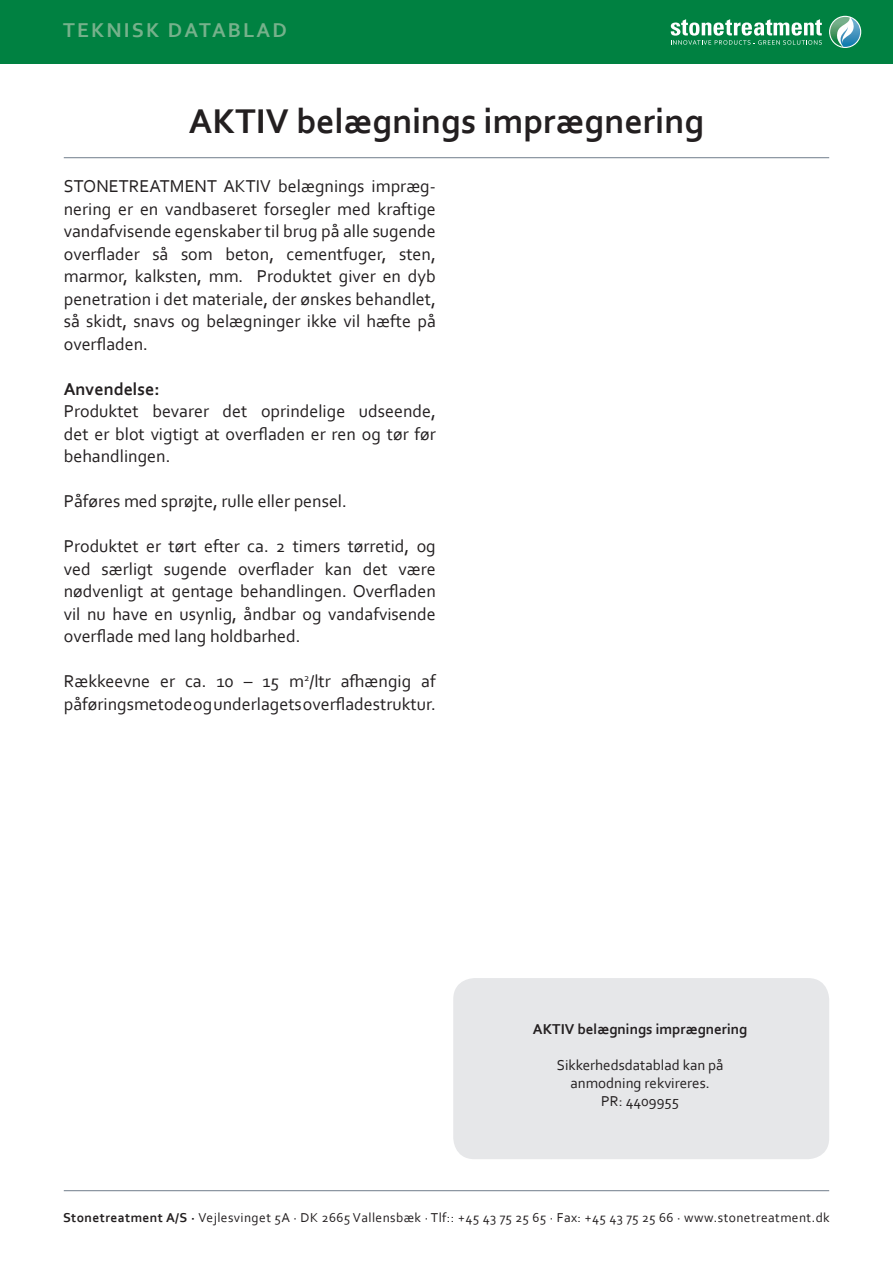
<style>
.page{position:relative;width:893px;height:1263px;background:#fff}
.page>*{position:absolute;margin:0;border:0;box-sizing:border-box;transform-origin:0 0}
.t1{font:700 36px "Corbel";color:#231f20}
.t2{font:700 21px "Corbel";letter-spacing:.1em;color:#76b18b}
.t3{font:18px/22.5px "Corbel";color:#231f20;text-align:justify}
.t4{font:700 18px "Corbel";color:#231f20}
.t5{font:15px "Corbel";color:#231f20}
.t6{font:700 15px "Corbel";color:#231f20}
.t7{font:13.5px "Corbel";letter-spacing:.03em;color:#231f20}
.s1{font-weight:700}
</style>
<div class="page">
<div style="left:0;top:0;width:893px;height:64px;background:#008141"></div>
<hr style="left:64px;top:157px;width:765px;height:1px;background:#717d8b">
<div style="left:453px;top:978px;width:376px;height:181px;background:#e6e7e9;border-radius:21px"></div>
<svg style="left:829px;top:16px;width:32px;height:32px"></svg>
<svg style="left:671px;top:19px;width:151px;height:26px"></svg>
<svg style="left:830px;top:17px;width:30px;height:30px"></svg>
<hr style="left:64px;top:1190px;width:765px;height:1px;background:#717d8b">
<p class="t2" style="left:63px;top:17px;width:225px">TEKNISK DATABLAD</p>
<p class="t1" style="left:189px;top:99px;width:517px">AKTIV belægnings imprægnering</p>
<p class="t3" style="left:64px;top:175px;width:374px">STONETREATMENT AKTIV belægnings impræg&shy;nering er en vandbaseret forsegler med kraftige vandafvisende egenskaber til brug på alle sugende overflader så som beton, cementfuger, sten, marmor, kalksten, mm. Produktet giver en dyb penetration i det materiale, der ønskes behandlet, så skidt, snavs og belægninger ikke vil hæfte på overfladen.</p>
<p class="t4" style="left:64px;top:378px;width:97px">Anvendelse:</p>
<p class="t3" style="left:64px;top:400px;width:374px">Produktet bevarer det oprindelige udseende, det er blot vigtigt at overfladen er ren og tør før behandlingen.</p>
<p class="t3" style="left:64px;top:490px;width:285px">Påføres med sprøjte, rulle eller pensel.</p>
<p class="t3" style="left:64px;top:535px;width:374px">Produktet er tørt efter ca. 2 timers tørretid, og ved særligt sugende overflader kan det være nødvenligt at gentage behandlingen. Overfladen vil nu have en usynlig, åndbar og vandafvisende overflade med lang holdbarhed.</p>
<p class="t3" style="left:64px;top:670px;width:374px">Rækkeevne er ca. 10 – 15 m<sup>2</sup>/ltr afhængig af påføringsmetode og underlagets overfladestruktur.</p>
<p class="t6" style="left:533px;top:1020px;width:216px">AKTIV belægnings imprægnering</p>
<p class="t5" style="left:557px;top:1056px;width:168px">Sikkerhedsdatablad kan på</p>
<p class="t5" style="left:571px;top:1074px;width:141px">anmodning rekvireres.</p>
<p class="t5" style="left:601px;top:1092px;width:79px">PR: 4409955</p>
<p class="t7" style="left:63px;top:1209px;width:768px"><span class="s1">Stonetreatment A/S ·</span> Vejlesvinget 5A · DK 2665 Vallensbæk · Tlf:: +45 43 75 25 65 · Fax: +45 43 75 25 66 · www.stonetreatment.dk</p>
</div>
